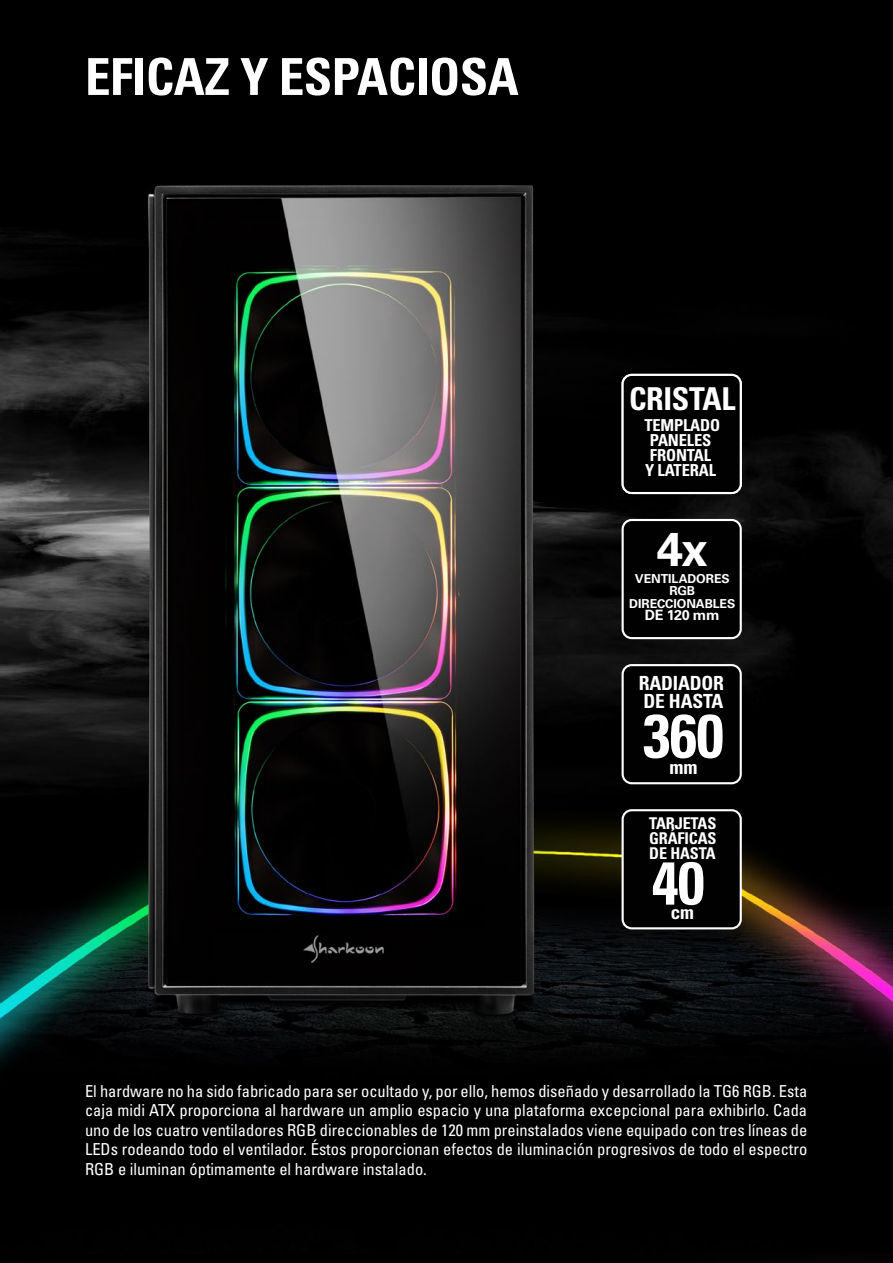
<style>
.page{position:relative;width:893px;height:1263px;background:#fff}
.page>*{position:absolute;margin:0;border:0;box-sizing:border-box;transform-origin:0 0}
.t1{font:700 condensed 61.5px "Univers";color:#fff}
.t2{font:700 condensed 60.45px "Univers";color:#fff}
.t3{font:700 condensed 51px "Univers";letter-spacing:-.01em;color:#fff}
.t4{font:700 47.4px "Univers";color:#fff}
.t5{font:700 condensed 31.5px "Univers";letter-spacing:-.01em;color:#fff}
.t6{font:700 condensed 19.5px/18px "Univers";letter-spacing:-.01em;color:#fff}
.t7{font:700 condensed 19.2px "Univers";color:#fff}
.t8{font:condensed 16.5px/19.5px "Univers";color:#fff;text-align:justify}
.t9{font:700 condensed 16.5px/15px "Univers";letter-spacing:-.01em;color:#fff}
.t10{font:700 condensed 16.2px/14.7px "Univers";letter-spacing:-.01em;color:#fff;text-align:justify}
.t11{font:700 14.25px "Univers";letter-spacing:-.02em;color:#fff}
.t12{font:700 12.3px/12.6px "Univers";letter-spacing:-.005em;color:#fff;text-align:center}
</style>
<div class="page">
<img style="left:0;top:0;width:893px;height:1263px">
<div style="left:623px;top:520px;width:118px;height:118px;background:#010101;border-radius:9px"></div>
<div style="left:622px;top:519px;width:120px;height:120px;border:2px solid #fff;border-radius:9px"></div>
<div style="left:623px;top:665px;width:118px;height:118px;background:#010101;border-radius:9px"></div>
<div style="left:622px;top:664px;width:120px;height:120px;border:2px solid #fff;border-radius:9px"></div>
<div style="left:623px;top:810px;width:118px;height:118px;background:#010101;border-radius:9px"></div>
<div style="left:622px;top:809px;width:120px;height:120px;border:2px solid #fff;border-radius:9px"></div>
<div style="left:623px;top:375px;width:118px;height:118px;background:#010101;border-radius:9px"></div>
<div style="left:622px;top:374px;width:120px;height:120px;border:2px solid #fff;border-radius:9px"></div>
<h3 class="t3" style="left:85px;top:46px;width:435px">EFICAZ Y ESPACIOSA</h3>
<h3 class="t5" style="left:629px;top:379px;width:108px">CRISTAL</h3>
<p class="t9" style="left:644px;top:417px;width:77px">TEMPLADO<br>PANELES<br>FRONTAL<br>Y LATERAL</p>
<h3 class="t4" style="left:657px;top:521px;width:53px">4x</h3>
<p class="t12" style="left:629px;top:572px;width:107px">VENTILADORES<br>RGB<br>DIRECCIONABLES</p>
<p class="t11" style="left:645px;top:607px;width:76px">DE 120 mm</p>
<p class="t6" style="left:639px;top:674px;width:87px">RADIADOR<br>DE HASTA</p>
<h1 class="t1" style="left:643px;top:698px;width:82px">360</h1>
<p class="t6" style="left:669px;top:758px;width:29px">mm</p>
<p class="t10" style="left:649px;top:816px;width:69px">TARJETAS GRÁFICAS DE HASTA</p>
<h2 class="t2" style="left:652px;top:846px;width:55px">40</h2>
<p class="t7" style="left:671px;top:901px;width:25px">cm</p>
<p class="t8" style="left:85px;top:1081px;width:724px">El hardware no ha sido fabricado para ser ocultado y, por ello, hemos diseñado y desarrollado la TG6 RGB. Esta caja midi ATX proporciona al hardware un amplio espacio y una plataforma excepcional para exhibirlo. Cada uno de los cuatro ventiladores RGB direccionables de 120 mm preinstalados viene equipado con tres líneas de LEDs rodeando todo el ventilador. Éstos proporcionan efectos de iluminación progresivos de todo el espectro RGB e iluminan óptimamente el hardware instalado.</p>
</div>
